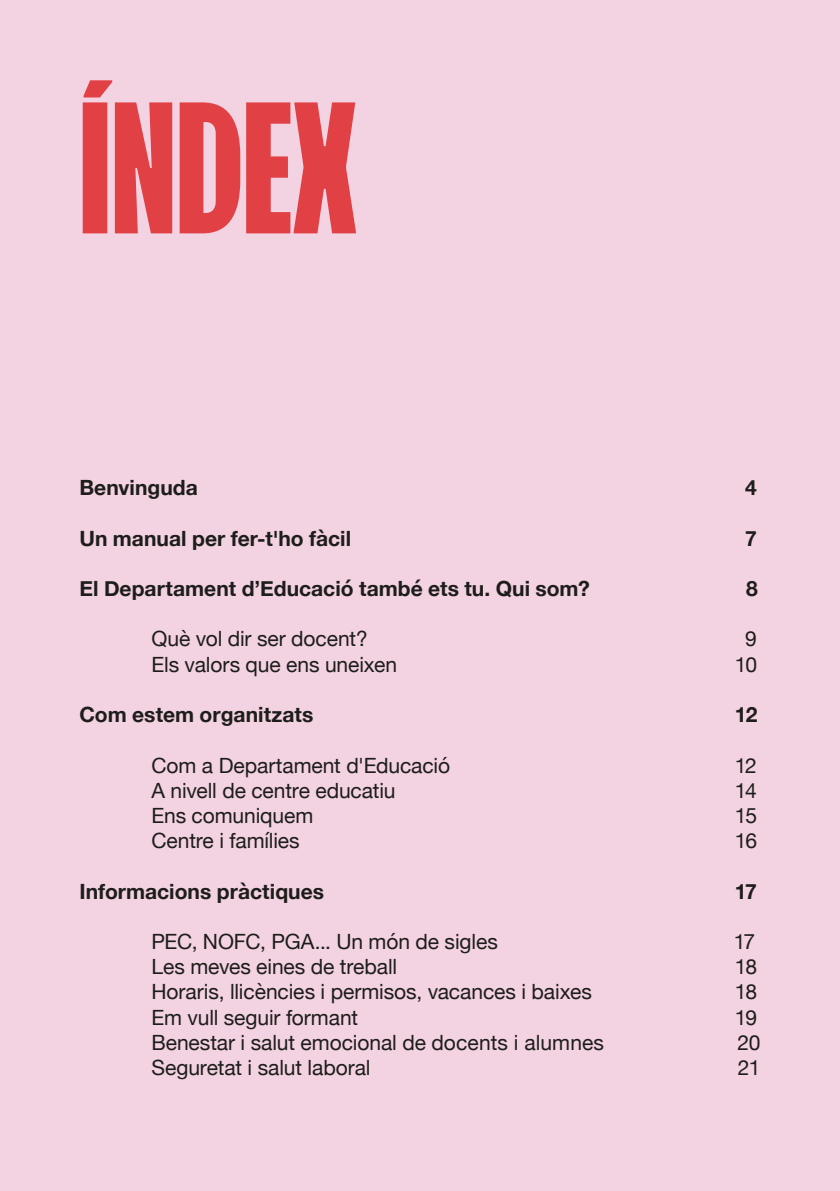
<style>
.page{position:relative;width:840px;height:1191px;background:#fff}
.page>*{position:absolute;margin:0;border:0;box-sizing:border-box;transform-origin:0 0}
.t1{font:180px "FK Screamer Legacy Upright";letter-spacing:.005em;color:#e14045}
.t2{font:21px "Helvetica Neue";letter-spacing:-.005em;color:#1d1d1b}
.Cos{font:700 21px "Helvetica Neue";color:#1d1d1b}
</style>
<div class="page">
<div style="left:0;top:0;width:839px;height:1191px;background:#f3d2e1"></div>
<h1 class="t1" style="left:79px;top:74px;width:279px">ÍNDEX</h1>
<p class="Cos" style="left:79px;top:471px;width:120px">Benvinguda</p>
<p class="Cos" style="left:744px;top:471px;width:13px">4</p>
<p class="Cos" style="left:79px;top:521px;width:273px">Un manual per fer-t'ho fàcil</p>
<p class="Cos" style="left:744px;top:521px;width:13px">7</p>
<p class="Cos" style="left:79px;top:572px;width:511px">El Departament d’Educació també ets tu. Qui som?</p>
<p class="Cos" style="left:745px;top:572px;width:13px">8</p>
<p class="t2" style="left:151px;top:624px;width:217px">Què vol dir ser docent?</p>
<p class="t2" style="left:744px;top:624px;width:13px">9</p>
<p class="t2" style="left:151px;top:649px;width:247px">Els valors que ens uneixen</p>
<p class="t2" style="left:734px;top:649px;width:24px">10</p>
<p class="Cos" style="left:79px;top:698px;width:235px">Com estem organitzats</p>
<p class="Cos" style="left:734px;top:698px;width:24px">12</p>
<p class="t2" style="left:151px;top:750px;width:300px">Com a Departament d'Educació</p>
<p class="t2" style="left:734px;top:750px;width:23px">12</p>
<p class="t2" style="left:151px;top:775px;width:245px">A nivell de centre educatiu</p>
<p class="t2" style="left:734px;top:775px;width:23px">14</p>
<p class="t2" style="left:151px;top:800px;width:163px">Ens comuniquem</p>
<p class="t2" style="left:734px;top:800px;width:24px">15</p>
<p class="t2" style="left:151px;top:825px;width:150px">Centre i famílies</p>
<p class="t2" style="left:734px;top:825px;width:24px">16</p>
<p class="Cos" style="left:79px;top:874px;width:246px">Informacions pràctiques</p>
<p class="Cos" style="left:734px;top:874px;width:23px">17</p>
<p class="t2" style="left:151px;top:926px;width:347px">PEC, NOFC, PGA... Un món de sigles</p>
<p class="t2" style="left:733px;top:926px;width:23px">17</p>
<p class="t2" style="left:151px;top:951px;width:247px">Les meves eines de treball</p>
<p class="t2" style="left:734px;top:951px;width:24px">18</p>
<p class="t2" style="left:151px;top:976px;width:441px">Horaris, llicències i permisos, vacances i baixes</p>
<p class="t2" style="left:734px;top:976px;width:24px">18</p>
<p class="t2" style="left:151px;top:1002px;width:208px">Em vull seguir formant</p>
<p class="t2" style="left:734px;top:1002px;width:24px">19</p>
<p class="t2" style="left:151px;top:1027px;width:454px">Benestar i salut emocional de docents i alumnes</p>
<p class="t2" style="left:737px;top:1027px;width:25px">20</p>
<p class="t2" style="left:151px;top:1052px;width:220px">Seguretat i salut laboral</p>
<p class="t2" style="left:737px;top:1052px;width:24px">21</p>
</div>
